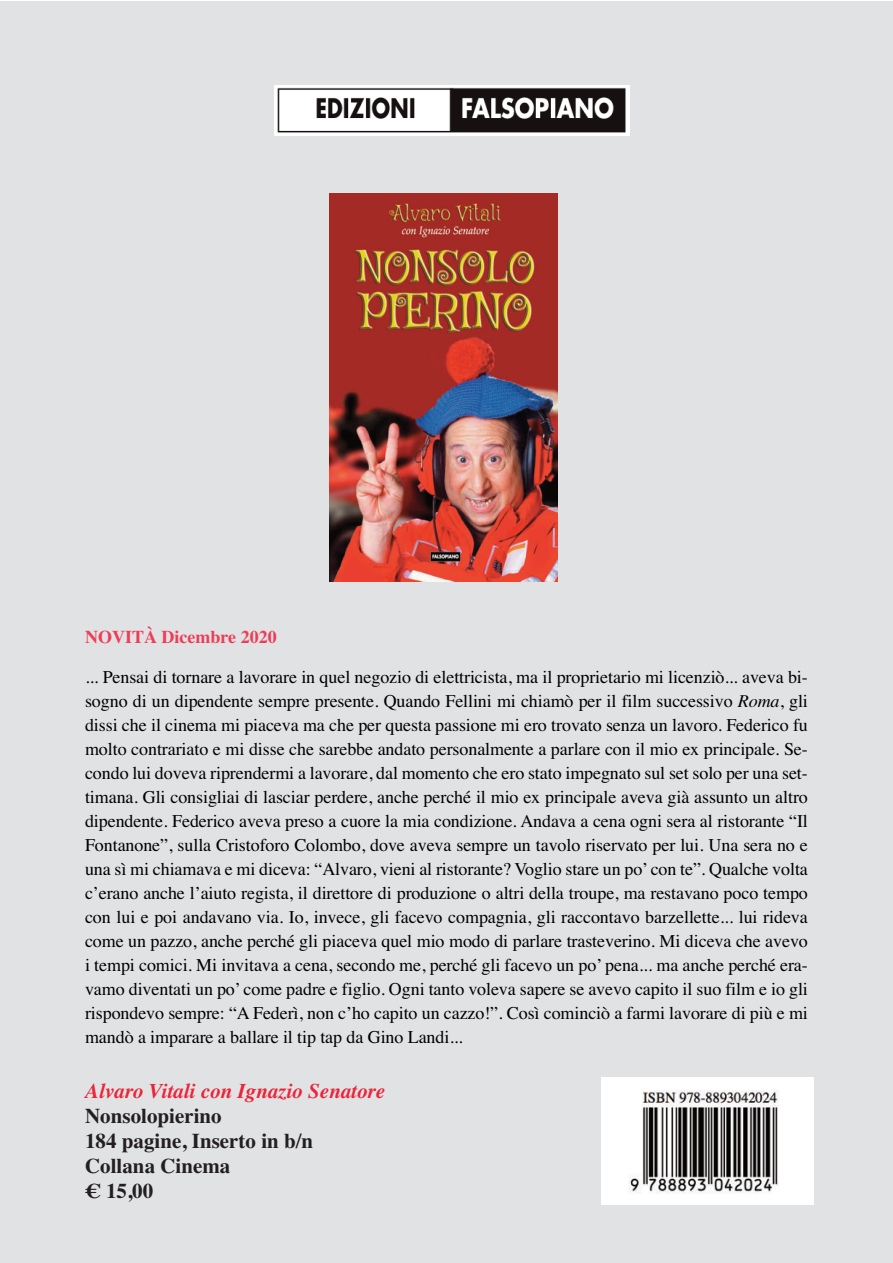
<style>
.page{position:relative;width:893px;height:1263px;background:#fff}
.page>*{position:absolute;margin:0;border:0;box-sizing:border-box;transform-origin:0 0}
.t1{font:700 21px/25.2px "Times";color:#231f20}
.t2{font:italic 700 21px "Times";color:#ed2438}
.t3{font:18px/24px "Times";letter-spacing:-.005em;color:#000;text-align:justify}
.t4{font:700 18px "Times";color:#ee3d56}
.s1{font-style:italic}
</style>
<div class="page">
<div style="left:0;top:1px;width:892px;height:1262px;background:#e1e2e4"></div>
<img style="left:274px;top:85px;width:355px;height:51px">
<img style="left:329px;top:193px;width:228px;height:389px">
<img style="left:601px;top:1077px;width:213px;height:127px">
<p class="t4" style="left:85px;top:619px;width:193px">NOVITÀ Dicembre 2020</p>
<p class="t3" style="left:85px;top:664px;width:724px">... Pensai di tornare a lavorare in quel negozio di elettricista, ma il proprietario mi licenziò... aveva bi&shy;sogno di un dipendente sempre presente. Quando Fellini mi chiamò per il film successivo <span class="s1">Roma</span>, gli dissi che il cinema mi piaceva ma che per questa passione mi ero trovato senza un lavoro. Federico fu molto contrariato e mi disse che sarebbe andato personalmente a parlare con il mio ex principale. Se&shy;condo lui doveva riprendermi a lavorare, dal momento che ero stato impegnato sul set solo per una set&shy;timana. Gli consigliai di lasciar perdere, anche perché il mio ex principale aveva già assunto un altro dipendente. Federico aveva preso a cuore la mia condizione. Andava a cena ogni sera al ristorante “Il Fontanone”, sulla Cristoforo Colombo, dove aveva sempre un tavolo riservato per lui. Una sera no e una sì mi chiamava e mi diceva: “Alvaro, vieni al ristorante? Voglio stare un po’ con te”. Qualche volta c’erano anche l’aiuto regista, il direttore di produzione o altri della troupe, ma restavano poco tempo con lui e poi andavano via. Io, invece, gli facevo compagnia, gli raccontavo barzellette... lui rideva come un pazzo, anche perché gli piaceva quel mio modo di parlare trasteverino. Mi diceva che avevo i tempi comici. Mi invitava a cena, secondo me, perché gli facevo un po’ pena... ma anche perché era&shy;vamo diventati un po’ come padre e figlio. Ogni tanto voleva sapere se avevo capito il suo film e io gli rispondevo sempre: “A Federì, non c’ho capito un cazzo!”. Così cominciò a farmi lavorare di più e mi mandò a imparare a ballare il tip tap da Gino Landi...</p>
<p class="t2" style="left:85px;top:1071px;width:301px">Alvaro Vitali con Ignazio Senatore</p>
<p class="t1" style="left:85px;top:1101px;width:230px">Nonsolopierino<br>184 pagine, Inserto in b/n<br>Collana Cinema<br>€ 15,00</p>
</div>
